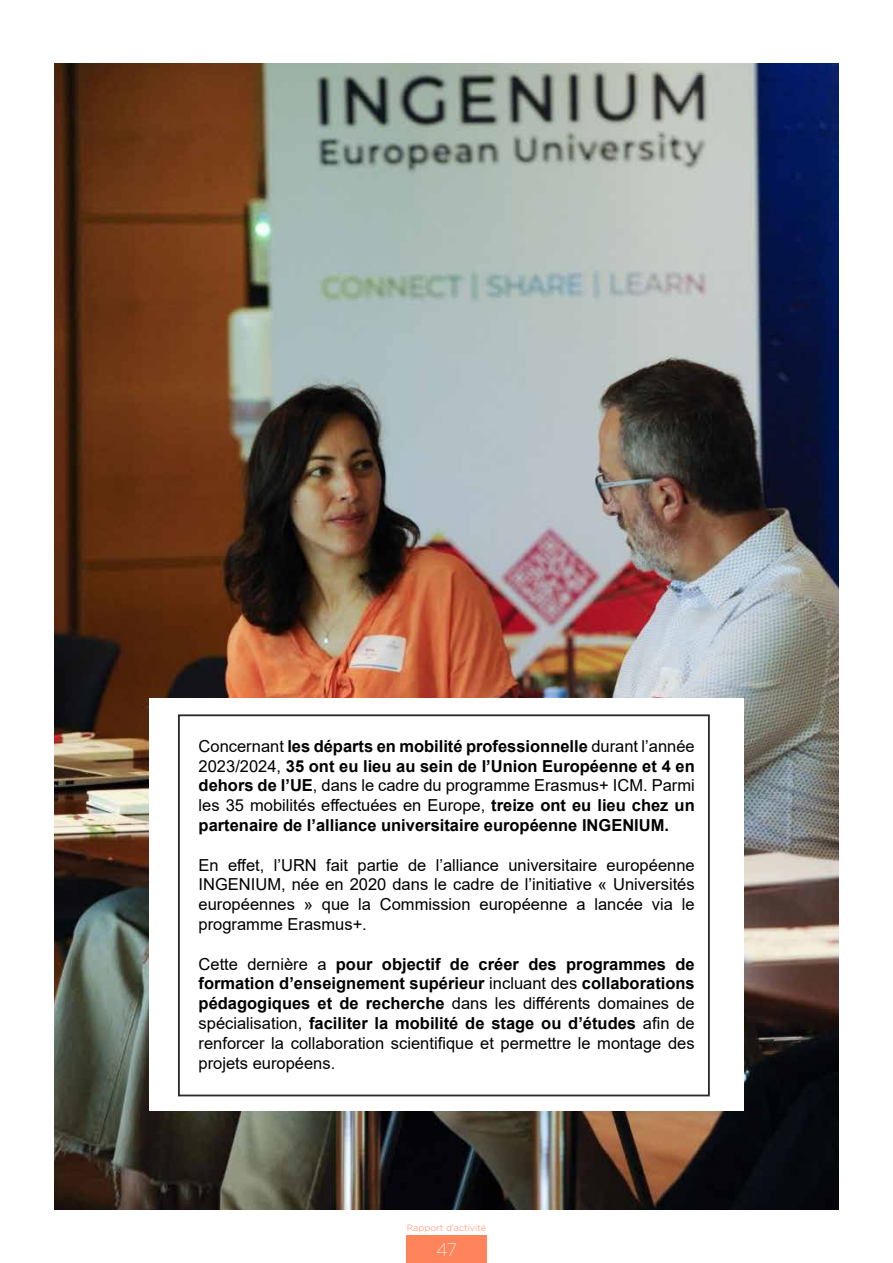
<style>
.page{position:relative;width:893px;height:1263px;background:#fff}
.page>*{position:absolute;margin:0;border:0;box-sizing:border-box;transform-origin:0 0}
.t1{font:200 18px "Gotham";color:#fff}
.t2{font:16.5px/19.8px "Arial";color:#000;text-align:justify}
.t3{font:700 16.5px/19.8px "Arial";color:#000;text-align:justify}
.t4{font:300 9px "Gotham";color:#ff835b}
.s1{font-weight:400}
.s2{font-weight:700}
</style>
<div class="page">
<div style="left:406px;top:1235px;width:81px;height:28px;background:#ff835b"></div>
<img style="left:54px;top:64px;width:785px;height:1145px">
<div style="left:149px;top:698px;width:595px;height:412px;background:#fff"></div>
<div style="left:178px;top:714px;width:532px;height:382px;border:2px solid #2b2b2b"></div>
<p class="t3" style="left:199px;top:736px;width:498px"><span class="s1">Concernant</span> les départs en mobilité professionnelle <span class="s1">durant l’année 2023/2024,</span> 35 ont eu lieu au sein de l’Union Européenne et 4 en dehors de l’UE<span class="s1">, dans le cadre du programme Erasmus+ ICM. Parmi les 35 mobilités effectuées en Europe,</span> treize ont eu lieu chez un partenaire de l’alliance universitaire européenne INGENIUM.</p>
<p class="t2" style="left:199px;top:855px;width:498px">En effet, l’URN fait partie de l’alliance universitaire européenne INGENIUM, née en 2020 dans le cadre de l’initiative « Universités européennes » que la Commission européenne a lancée via le programme Erasmus+.</p>
<p class="t2" style="left:199px;top:954px;width:498px">Cette dernière a <span class="s2">pour objectif de créer des programmes de formation d’enseignement supérieur</span> incluant des <span class="s2">collaborations pédagogiques et de recherche</span> dans les différents domaines de spécialisation, <span class="s2">faciliter la mobilité de stage ou d’études</span> afin de renforcer la collaboration scientifique et permettre le montage des projets européens.</p>
<p class="t4" style="left:407px;top:1222px;width:81px">Rapport d’activité</p>
<p class="t1" style="left:436px;top:1238px;width:22px">47</p>
</div>
